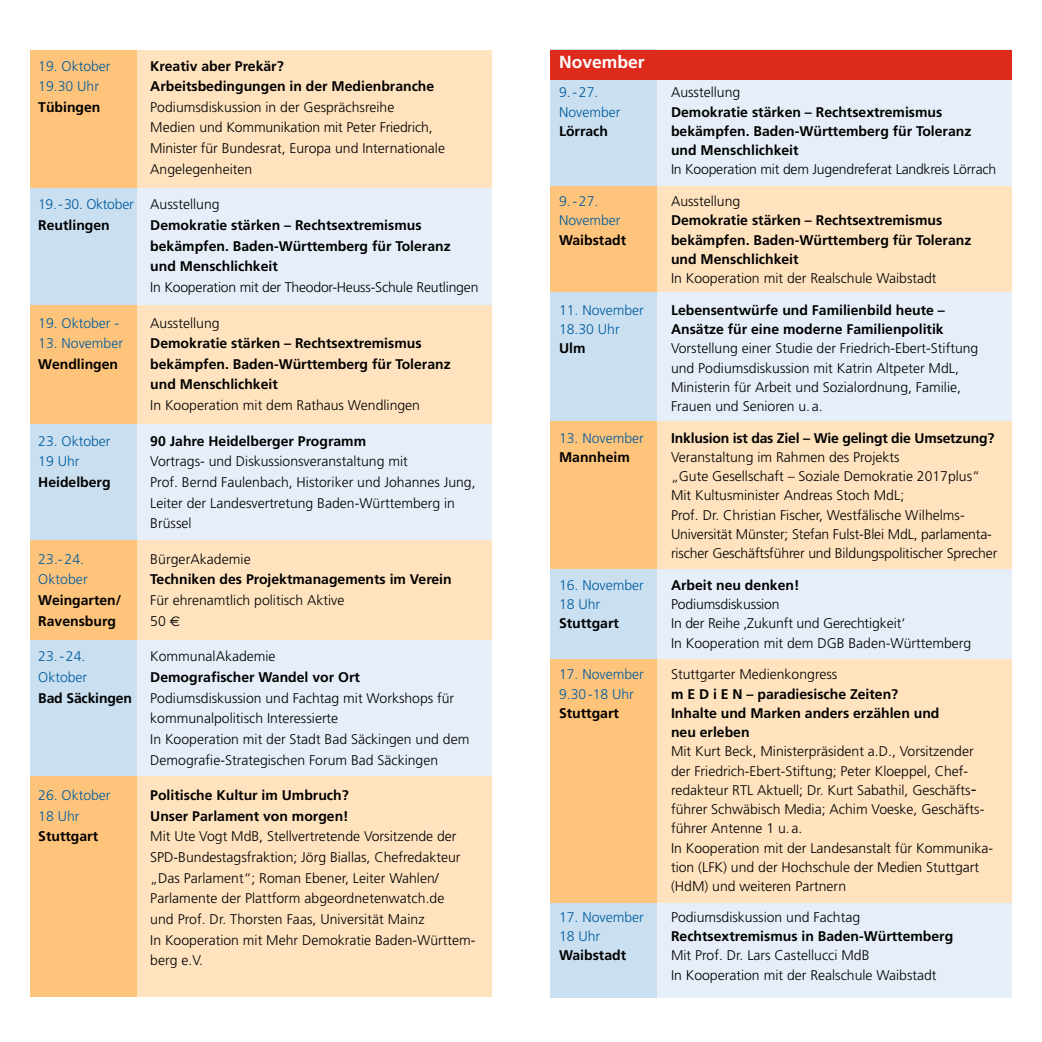
<style>
.page{position:relative;width:1042px;height:1042px;background:#fff}
.page>*{position:absolute;margin:0;border:0;box-sizing:border-box;transform-origin:0 0}
.t1{font:700 17.5px "Frutiger";color:#fff}
.t2{font:300 14px/19.2px "Frutiger";color:#000}
.t3{font:700 14px/20.7px "Frutiger";color:#000}
.t4{font:300 14px/20.7px "Frutiger";color:#005c9e}
.s1{color:#000}
.s2{font-weight:700;color:#000}
.s3{font-family:"Euro Sans";font-weight:400}
</style>
<div class="page">
<div style="left:550px;top:50px;width:107px;height:136px;background:#cadff0"></div>
<div style="left:657px;top:50px;width:355px;height:136px;background:#e6eff9"></div>
<div style="left:550px;top:186px;width:107px;height:107px;background:#ffc47b"></div>
<div style="left:657px;top:186px;width:355px;height:107px;background:#ffe3bf"></div>
<div style="left:550px;top:293px;width:107px;height:129px;background:#cadff0"></div>
<div style="left:657px;top:293px;width:355px;height:129px;background:#e6eff9"></div>
<div style="left:550px;top:422px;width:107px;height:147px;background:#ffc47b"></div>
<div style="left:657px;top:422px;width:355px;height:147px;background:#ffe3bf"></div>
<div style="left:550px;top:569px;width:107px;height:91px;background:#cadff0"></div>
<div style="left:657px;top:569px;width:355px;height:91px;background:#e6eff9"></div>
<div style="left:550px;top:903px;width:107px;height:94px;background:#cadff0"></div>
<div style="left:657px;top:903px;width:355px;height:94px;background:#e6eff9"></div>
<div style="left:550px;top:660px;width:107px;height:243px;background:#ffc47b"></div>
<div style="left:657px;top:660px;width:355px;height:243px;background:#ffe3bf"></div>
<div style="left:30px;top:50px;width:107px;height:139px;background:#ffc47b"></div>
<div style="left:137px;top:50px;width:355px;height:139px;background:#ffe3bf"></div>
<div style="left:30px;top:189px;width:107px;height:116px;background:#cadff0"></div>
<div style="left:137px;top:189px;width:355px;height:116px;background:#e6eff9"></div>
<div style="left:30px;top:305px;width:107px;height:119px;background:#ffc47b"></div>
<div style="left:137px;top:305px;width:355px;height:119px;background:#ffe3bf"></div>
<div style="left:30px;top:424px;width:107px;height:117px;background:#cadff0"></div>
<div style="left:137px;top:424px;width:355px;height:117px;background:#e6eff9"></div>
<div style="left:30px;top:640px;width:107px;height:136px;background:#cadff0"></div>
<div style="left:137px;top:640px;width:355px;height:136px;background:#e6eff9"></div>
<div style="left:30px;top:776px;width:107px;height:221px;background:#ffc47b"></div>
<div style="left:137px;top:776px;width:355px;height:221px;background:#ffe3bf"></div>
<div style="left:30px;top:541px;width:107px;height:99px;background:#ffc47b"></div>
<div style="left:137px;top:541px;width:355px;height:99px;background:#ffe3bf"></div>
<div style="left:550px;top:50px;width:462px;height:29px;background:#dd2a1b"></div>
<p class="t4" style="left:38px;top:55px;width:74px">19. Oktober</p>
<p class="t3" style="left:150px;top:55px;width:135px">Kreativ aber Prekär?</p>
<p class="t4" style="left:38px;top:76px;width:62px">19.30 Uhr</p>
<p class="t3" style="left:150px;top:76px;width:285px">Arbeitsbedingungen in der Medienbranche</p>
<p class="t3" style="left:38px;top:96px;width:64px">Tübingen</p>
<p class="t2" style="left:150px;top:97px;width:296px;line-height:20.7px">Podiumsdiskussion in der Gesprächsreihe<br>Medien und Kommunikation mit Peter Friedrich, Minister für Bundesrat, Europa und Internationale Angelegenheiten</p>
<p class="t4" style="left:38px;top:194px;width:183px">19.-30. Oktober <span class="s1">Ausstellung<br></span><span class="s2">Reutlingen</span></p>
<p class="t3" style="left:150px;top:215px;width:302px">Demokratie stärken – Rechtsextremismus bekämpfen. Baden-Württemberg für Toleranz und Menschlichkeit</p>
<p class="t2" style="left:150px;top:277px;width:330px">In Kooperation mit der Theodor-Heuss-Schule Reutlingen</p>
<p class="t4" style="left:38px;top:312px;width:82px">19. Oktober -</p>
<p class="t2" style="left:150px;top:313px;width:71px">Ausstellung</p>
<p class="t4" style="left:38px;top:333px;width:86px">13. November</p>
<p class="t3" style="left:150px;top:333px;width:273px">Demokratie stärken – Rechtsextremismus</p>
<p class="t3" style="left:38px;top:353px;width:81px">Wendlingen</p>
<p class="t3" style="left:150px;top:353px;width:302px">bekämpfen. Baden-Württemberg für Toleranz und Menschlichkeit</p>
<p class="t2" style="left:150px;top:396px;width:271px">In Kooperation mit dem Rathaus Wendlingen</p>
<p class="t4" style="left:38px;top:430px;width:74px">23. Oktober</p>
<p class="t3" style="left:150px;top:430px;width:217px">90 Jahre Heidelberger Programm</p>
<p class="t4" style="left:38px;top:451px;width:43px">19 Uhr</p>
<p class="t2" style="left:150px;top:452px;width:259px">Vortrags- und Diskussionsveranstaltung mit</p>
<p class="t3" style="left:38px;top:472px;width:74px">Heidelberg</p>
<p class="t2" style="left:150px;top:472px;width:327px;line-height:20.7px">Prof. Bernd Faulenbach, Historiker und Johannes Jung,<br>Leiter der Landesvertretung Baden-Württemberg in<br>Brüssel</p>
<p class="t4" style="left:38px;top:548px;width:47px">23.-24.</p>
<p class="t2" style="left:150px;top:549px;width:102px">BürgerAkademie</p>
<p class="t4" style="left:38px;top:569px;width:51px">Oktober</p>
<p class="t3" style="left:150px;top:569px;width:303px">Techniken des Projektmanagements im Verein</p>
<p class="t3" style="left:38px;top:590px;width:84px">Weingarten/</p>
<p class="t2" style="left:150px;top:590px;width:196px">Für ehrenamtlich politisch Aktive</p>
<p class="t3" style="left:38px;top:610px;width:79px">Ravensburg</p>
<p class="t2" style="left:150px;top:611px;width:31px">50 <span class="s3">C</span></p>
<p class="t4" style="left:38px;top:646px;width:49px">23.-24.</p>
<p class="t2" style="left:150px;top:647px;width:127px">KommunalAkademie</p>
<p class="t4" style="left:38px;top:667px;width:50px">Oktober</p>
<p class="t3" style="left:150px;top:666px;width:211px">Demografischer Wandel vor Ort</p>
<p class="t3" style="left:38px;top:687px;width:95px">Bad Säckingen</p>
<p class="t2" style="left:150px;top:687px;width:320px;line-height:20.7px">Podiumsdiskussion und Fachtag mit Workshops für kommunalpolitisch Interessierte<br>In Kooperation mit der Stadt Bad Säckingen und dem Demografie-Strategischen Forum Bad Säckingen</p>
<p class="t4" style="left:38px;top:785px;width:74px">26. Oktober</p>
<p class="t3" style="left:150px;top:785px;width:200px">Politische Kultur im Umbruch?</p>
<p class="t4" style="left:38px;top:805px;width:43px">18 Uhr</p>
<p class="t3" style="left:150px;top:805px;width:200px">Unser Parlament von morgen!</p>
<p class="t3" style="left:38px;top:826px;width:61px">Stuttgart</p>
<p class="t2" style="left:150px;top:826px;width:327px;line-height:20.7px">Mit Ute Vogt MdB, Stellvertretende Vorsitzende der SPD-Bundestagsfraktion; Jörg Biallas, Chefredakteur „Das Parlament“; Roman Ebener, Leiter Wahlen/ Parlamente der Plattform abgeordnetenwatch.de<br>und Prof. Dr. Thorsten Faas, Universität Mainz<br>In Kooperation mit Mehr Demokratie Baden-Württem&shy;berg e.V.</p>
<p class="t1" style="left:559px;top:52px;width:87px">November</p>
<p class="t4" style="left:559px;top:82px;width:41px">9.-27.</p>
<p class="t2" style="left:671px;top:83px;width:71px">Ausstellung</p>
<p class="t4" style="left:559px;top:101px;width:63px">November</p>
<p class="t3" style="left:671px;top:101px;width:273px">Demokratie stärken – Rechtsextremismus</p>
<p class="t3" style="left:559px;top:121px;width:50px">Lörrach</p>
<p class="t3" style="left:671px;top:121px;width:302px;line-height:19.2px">bekämpfen. Baden-Württemberg für Toleranz und Menschlichkeit</p>
<p class="t2" style="left:671px;top:160px;width:327px">In Kooperation mit dem Jugendreferat Landkreis Lörrach</p>
<p class="t4" style="left:559px;top:191px;width:41px">9.-27.</p>
<p class="t2" style="left:671px;top:192px;width:71px">Ausstellung</p>
<p class="t4" style="left:559px;top:210px;width:63px">November</p>
<p class="t3" style="left:671px;top:210px;width:273px">Demokratie stärken – Rechtsextremismus</p>
<p class="t3" style="left:559px;top:229px;width:69px">Waibstadt</p>
<p class="t3" style="left:671px;top:230px;width:302px;line-height:19.2px">bekämpfen. Baden-Württemberg für Toleranz und Menschlichkeit</p>
<p class="t2" style="left:671px;top:269px;width:267px">In Kooperation mit der Realschule Waibstadt</p>
<p class="t4" style="left:559px;top:299px;width:86px">11. November</p>
<p class="t3" style="left:671px;top:299px;width:275px">Lebensentwürfe und Familienbild heute –</p>
<p class="t4" style="left:559px;top:319px;width:62px">18.30 Uhr</p>
<p class="t3" style="left:671px;top:319px;width:274px">Ansätze für eine moderne Familienpolitik</p>
<p class="t3" style="left:559px;top:338px;width:28px">Ulm</p>
<p class="t2" style="left:671px;top:339px;width:309px">Vorstellung einer Studie der Friedrich-Ebert-Stiftung und Podiumsdiskussion mit Katrin Altpeter MdL, Ministerin für Arbeit und Sozialordnung, Familie, Frauen und Senioren u.a.</p>
<p class="t4" style="left:559px;top:427px;width:86px">13. November</p>
<p class="t3" style="left:671px;top:427px;width:325px">Inklusion ist das Ziel – Wie gelingt die Umsetzung?</p>
<p class="t3" style="left:559px;top:446px;width:72px">Mannheim</p>
<p class="t2" style="left:671px;top:447px;width:328px">Veranstaltung im Rahmen des Projekts<br>„Gute Gesellschaft – Soziale Demokratie 2017plus“ Mit Kultusminister Andreas Stoch MdL;<br>Prof. Dr. Christian Fischer, Westfälische Wilhelms-Universität Münster; Stefan Fulst-Blei MdL, parlamenta&shy;rischer Geschäftsführer und Bildungspolitischer Sprecher</p>
<p class="t4" style="left:559px;top:575px;width:86px">16. November</p>
<p class="t3" style="left:671px;top:574px;width:130px">Arbeit neu denken!</p>
<p class="t4" style="left:559px;top:594px;width:43px">18 Uhr</p>
<p class="t2" style="left:671px;top:594px;width:110px">Podiumsdiskussion</p>
<p class="t3" style="left:559px;top:613px;width:61px">Stuttgart</p>
<p class="t2" style="left:671px;top:614px;width:302px">In der Reihe ,Zukunft und Gerechtigkeit‘<br>In Kooperation mit dem DGB Baden-Württemberg</p>
<p class="t4" style="left:559px;top:664px;width:86px">17. November</p>
<p class="t2" style="left:671px;top:665px;width:168px">Stuttgarter Medienkongress</p>
<p class="t4" style="left:559px;top:683px;width:76px">9.30-18 Uhr</p>
<p class="t3" style="left:671px;top:683px;width:229px">m E D i E N – paradiesische Zeiten?</p>
<p class="t3" style="left:559px;top:702px;width:61px">Stuttgart</p>
<p class="t3" style="left:671px;top:703px;width:270px;line-height:19.2px">Inhalte und Marken anders erzählen und neu erleben</p>
<p class="t2" style="left:671px;top:742px;width:324px">Mit Kurt Beck, Ministerpräsident a.D., Vorsitzender der Friedrich-Ebert-Stiftung; Peter Kloeppel, Chef&shy;redakteur RTL Aktuell; Dr. Kurt Sabathil, Geschäfts&shy;führer Schwäbisch Media; Achim Voeske, Geschäfts&shy;führer Antenne 1 u.a.<br>In Kooperation mit der Landesanstalt für Kommunika&shy;tion (LFK) und der Hochschule der Medien Stuttgart (HdM) und weiteren Partnern</p>
<p class="t4" style="left:559px;top:906px;width:86px">17. November</p>
<p class="t2" style="left:671px;top:907px;width:191px">Podiumsdiskussion und Fachtag</p>
<p class="t4" style="left:559px;top:926px;width:43px">18 Uhr</p>
<p class="t3" style="left:671px;top:925px;width:284px">Rechtsextremismus in Baden-Württemberg</p>
<p class="t3" style="left:559px;top:945px;width:69px">Waibstadt</p>
<p class="t2" style="left:671px;top:946px;width:267px">Mit Prof. Dr. Lars Castellucci MdB<br>In Kooperation mit der Realschule Waibstadt</p>
</div>
